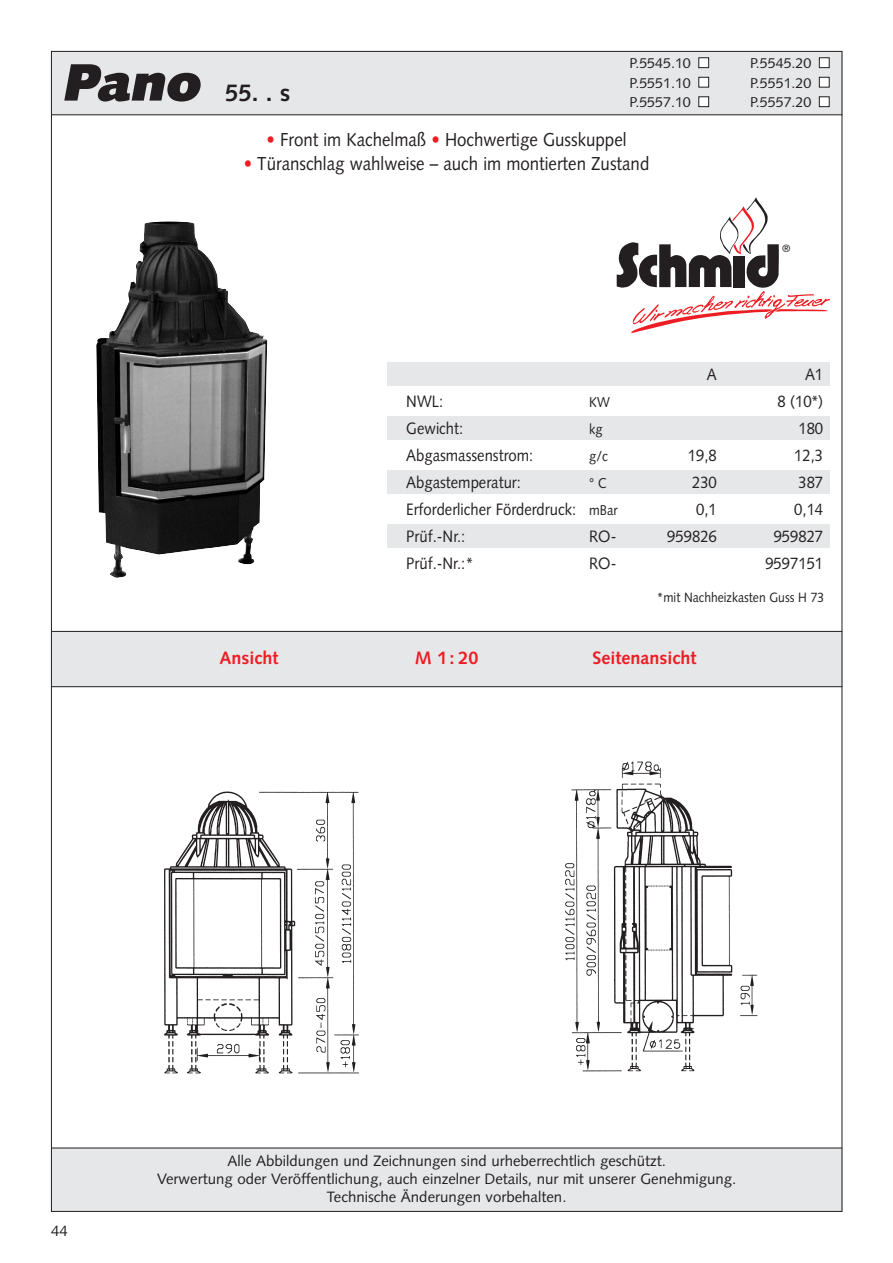
<style>
.page{position:relative;width:893px;height:1263px;background:#fff}
.page>*{position:absolute;margin:0;border:0;box-sizing:border-box;transform-origin:0 0}
.t1{font:700 24px "Syntax";color:#231f20}
.t2{font:18.75px "Syntax";color:#231f20;scale:.9 1}
.t3{font:700 18px "Syntax";color:#ee1d23}
.t4{font:16.5px "Syntax";color:#231f20;scale:.9 1}
.t5{font:15px/18px "Syntax";color:#231f20;text-align:center}
.t6{font:14.25px/19.5px "Syntax";color:#231f20;text-align:justify}
.t7{font:14.25px "Syntax";color:#231f20;scale:.9 1}
.t8{font:13.5px "Syntax";color:#231f20;scale:.9 1}
.t9{font:300 10.5px "Frutiger";color:#231f20}
.s1{font-weight:900;font-style:italic;font-size:52.5px}
.s2{color:#ee1d23}
.s3{font-size:14.25px}
</style>
<div class="page">
<div style="left:51px;top:51px;width:791px;height:64px;background:#e6e7e9"></div>
<div style="left:51px;top:631px;width:791px;height:56px;background:#e6e7e9"></div>
<hr style="left:51px;top:631px;width:791px;height:1px;background:#231f20">
<hr style="left:51px;top:114px;width:791px;height:1px;background:#231f20">
<div style="left:51px;top:1148px;width:791px;height:64px;background:#e6e7e9"></div>
<hr style="left:51px;top:1148px;width:791px;height:1px;background:#231f20">
<hr style="left:51px;top:686px;width:791px;height:1px;background:#231f20">
<img style="left:164px;top:791px;width:195px;height:283px">
<img style="left:565px;top:761px;width:193px;height:311px">
<svg style="left:616px;top:197px;width:213px;height:135px"></svg>
<img style="left:96px;top:221px;width:171px;height:357px">
<div style="left:819px;top:58px;width:10px;height:10px;background:#fff"></div>
<div style="left:819px;top:57px;width:10px;height:11px;border:1px solid #231f20"></div>
<div style="left:819px;top:77px;width:10px;height:10px;background:#fff"></div>
<div style="left:819px;top:77px;width:10px;height:11px;border:1px solid #231f20"></div>
<div style="left:819px;top:97px;width:10px;height:10px;background:#fff"></div>
<div style="left:819px;top:96px;width:10px;height:11px;border:1px solid #231f20"></div>
<div style="left:698px;top:58px;width:10px;height:10px;background:#fff"></div>
<div style="left:698px;top:57px;width:11px;height:11px;border:1px solid #231f20"></div>
<div style="left:698px;top:77px;width:10px;height:10px;background:#fff"></div>
<div style="left:698px;top:77px;width:11px;height:11px;border:1px solid #231f20"></div>
<div style="left:698px;top:97px;width:10px;height:10px;background:#fff"></div>
<div style="left:698px;top:96px;width:11px;height:11px;border:1px solid #231f20"></div>
<div style="left:387px;top:417px;width:442px;height:23px;background:#e6e7e9"></div>
<div style="left:387px;top:363px;width:442px;height:23px;background:#e6e7e9"></div>
<div style="left:387px;top:471px;width:442px;height:23px;background:#e6e7e9"></div>
<div style="left:387px;top:525px;width:442px;height:23px;background:#e6e7e9"></div>
<h1 class="t1" style="left:62px;top:83px;width:230px"><span class="s1">Pano</span> 55. . s</h1>
<p class="t6" style="left:750px;top:55px;width:63px">P.5545.20<br>P.5551.20<br>P.5557.20</p>
<p class="t6" style="left:629px;top:55px;width:63px">P.5545.10<br>P.5551.10<br>P.5557.10</p>
<p class="t2" style="left:266px;top:132px;width:401px"><span class="s2">•</span> Front im Kachelmaß <span class="s2">•</span> Hochwertige Gusskuppel</p>
<p class="t2" style="left:244px;top:156px;width:452px"><span class="s2">•</span> Türanschlag wahlweise – auch im montierten Zustand</p>
<p class="t9" style="left:782px;top:244px;width:10px">®</p>
<p class="t4" style="left:707px;top:368px;width:13px">A</p>
<p class="t4" style="left:805px;top:368px;width:22px">A1</p>
<p class="t4" style="left:406px;top:395px;width:43px">NWL:</p>
<p class="t7" style="left:589px;top:397px;width:24px">KW</p>
<p class="t4" style="left:777px;top:395px;width:52px">8 (10*)</p>
<p class="t4" style="left:406px;top:422px;width:65px">Gewicht:</p>
<p class="t7" style="left:589px;top:424px;width:17px">kg</p>
<p class="t4" style="left:798px;top:422px;width:29px">180</p>
<p class="t4" style="left:406px;top:449px;width:143px">Abgasmassenstrom:</p>
<p class="t7" style="left:589px;top:451px;width:22px">g/c</p>
<p class="t4" style="left:688px;top:449px;width:34px">19,8</p>
<p class="t4" style="left:794px;top:449px;width:34px">12,3</p>
<p class="t4" style="left:406px;top:476px;width:129px">Abgastemperatur:</p>
<p class="t7" style="left:589px;top:478px;width:21px">° C</p>
<p class="t4" style="left:692px;top:476px;width:29px">230</p>
<p class="t4" style="left:798px;top:476px;width:29px">387</p>
<p class="t4" style="left:406px;top:503px;width:236px">Erforderlicher Förderdruck: <span class="s3">mBar</span></p>
<p class="t4" style="left:696px;top:503px;width:24px">0,1</p>
<p class="t4" style="left:794px;top:503px;width:34px">0,14</p>
<p class="t4" style="left:406px;top:530px;width:67px">Prüf.-Nr.:</p>
<p class="t4" style="left:589px;top:530px;width:32px">RO-</p>
<p class="t4" style="left:667px;top:530px;width:57px">959826</p>
<p class="t4" style="left:773px;top:530px;width:57px">959827</p>
<p class="t4" style="left:406px;top:557px;width:76px">Prüf.-Nr.:*</p>
<p class="t4" style="left:589px;top:557px;width:32px">RO-</p>
<p class="t4" style="left:765px;top:557px;width:66px">9597151</p>
<p class="t8" style="left:656px;top:592px;width:187px">*mit Nachheizkasten Guss H 73</p>
<p class="t3" style="left:219px;top:650px;width:60px">Ansicht</p>
<p class="t3" style="left:415px;top:650px;width:65px">M 1: 20</p>
<p class="t3" style="left:592px;top:650px;width:105px">Seitenansicht</p>
<p class="t5" style="left:51px;top:1223px;width:18px">44</p>
<p class="t5" style="left:157px;top:1153px;width:580px">Alle Abbildungen und Zeichnungen sind urheberrechtlich geschützt.<br>Verwertung oder Veröffentlichung, auch einzelner Details, nur mit unserer Genehmigung.<br>Technische Änderungen vorbehalten.</p>
</div>
